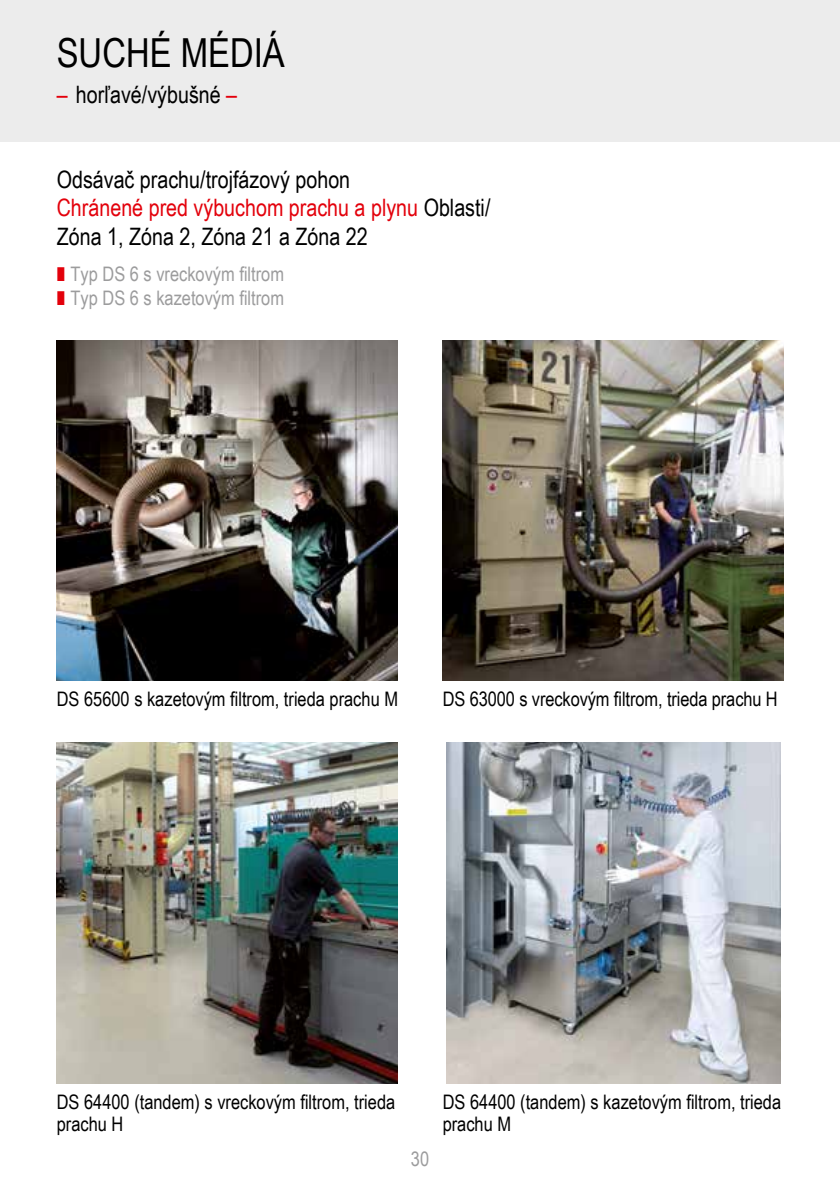
<style>
.page{position:relative;width:840px;height:1191px;background:#fff}
.page>*{position:absolute;margin:0;border:0;box-sizing:border-box;transform-origin:0 0}
.t1{font:40px "Arial Narrow";color:#000}
.t2{font:24px/28.8px "Arial Narrow";color:#000}
.t3{font:20px/22px "Arial Narrow";color:#000}
.t4{font:20px/24px "Arial Narrow";color:#9c9c9d}
.s1{color:#e3000b}
</style>
<div class="page">
<div style="left:0;top:0;width:839px;height:142px;background:#ececec"></div>
<img style="left:446px;top:743px;width:333px;height:340px">
<img style="left:442px;top:340px;width:340px;height:340px">
<img style="left:57px;top:743px;width:340px;height:340px">
<img style="left:57px;top:340px;width:340px;height:340px">
<h1 class="t1" style="left:57px;top:24px;width:229px">SUCHÉ MÉDIÁ</h1>
<p class="t2" style="left:57px;top:80px;width:182px"><span class="s1">–</span> horľavé/výbušné <span class="s1">–</span></p>
<p class="t2" style="left:57px;top:164px;width:435px">Odsávač prachu/trojfázový pohon<br><span class="s1">Chránené pred výbuchom prachu a plynu</span> Oblasti/<br>Zóna 1, Zóna 2, Zóna 21 a Zóna 22</p>
<p class="t4" style="left:71px;top:261px;width:215px">Typ DS 6 s vreckovým filtrom<br>Typ DS 6 s kazetovým filtrom</p>
<p class="t3" style="left:57px;top:687px;width:342px">DS 65600 s kazetovým filtrom, trieda prachu M</p>
<p class="t3" style="left:442px;top:687px;width:336px">DS 63000 s vreckovým filtrom, trieda prachu H</p>
<p class="t3" style="left:57px;top:1090px;width:340px">DS 64400 (tandem) s vreckovým filtrom, trieda prachu H</p>
<p class="t4" style="left:410px;top:1146px;width:20px">30</p>
<p class="t3" style="left:442px;top:1090px;width:340px">DS 64400 (tandem) s kazetovým filtrom, trieda prachu M</p>
</div>
